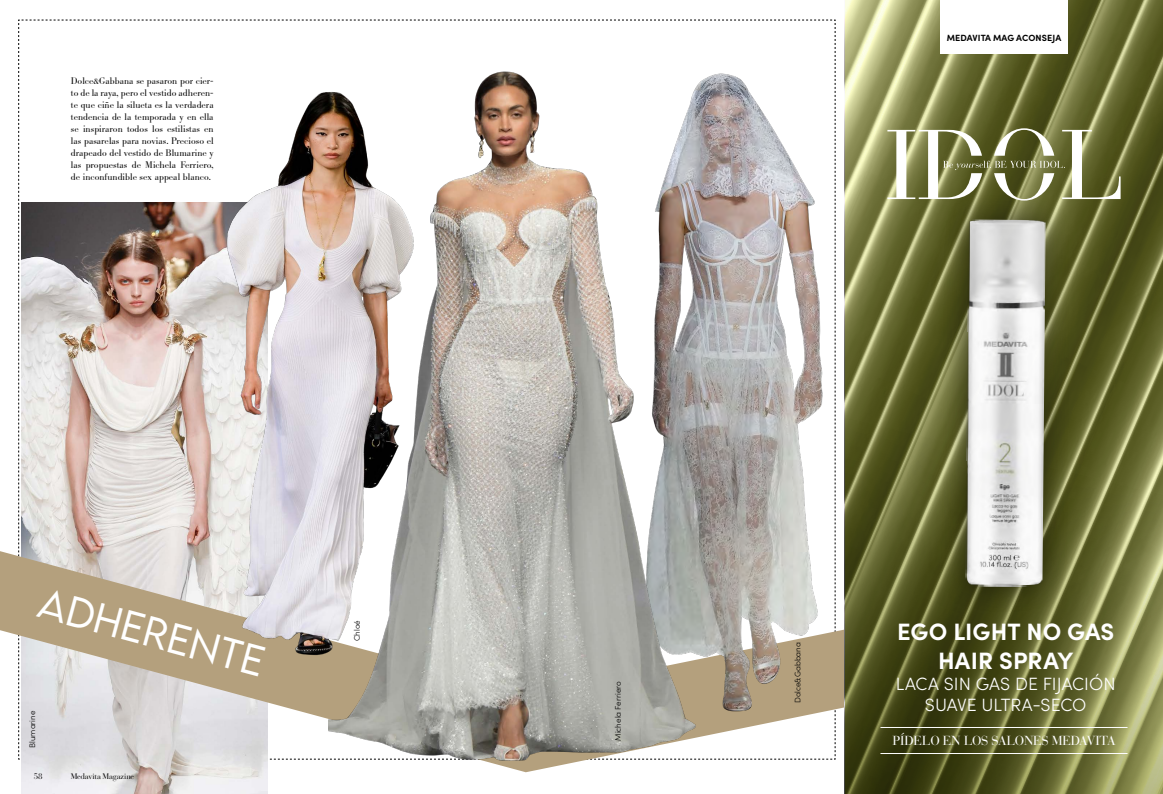
<style>
.page{position:relative;width:1163px;height:794px;background:#fff}
.page>*{position:absolute;margin:0;border:0;box-sizing:border-box;transform-origin:0 0}
.t1{font:300 38px "LEMONMILK";color:#fff}
.t2{font:700 23.7px/28.4px "Sofia Pro";letter-spacing:.005em;color:#fff;text-align:center}
.t3{font:300 17.8px/21.3px "Sofia Pro";color:#fff;text-align:center}
.t4{font:13px "Bauer Bodoni Std";letter-spacing:-.02em;color:#fff}
.t5{font:300 9.5px/12px "Bodoni BE";color:#000;text-align:justify}
.t6{font:700 9px "Sofia Pro";letter-spacing:.01em;color:#000}
.t7{font:300 8px "Sofia Pro";color:#000}
.t8{font:8px "Bauer Bodoni Std";letter-spacing:-.02em;color:#000}
</style>
<div class="page">
<svg style="left:844px;top:0;width:318px;height:794px;background:#686b35"></svg>
<img style="left:22px;top:203px;width:245px;height:591px">
<svg style="left:0;top:551px;width:328px;height:221px;background:#d3cbc1"></svg>
<img style="left:695px;top:0;width:216px;height:785px">
<img style="left:328px;top:19px;width:367px;height:754px">
<img style="left:226px;top:40px;width:202px;height:669px">
<hr style="left:880px;top:727px;width:247px;height:1px;background:#fff">
<hr style="left:880px;top:753px;width:247px;height:1px;background:#fff">
<svg style="left:887px;top:128px;width:233px;height:73px"></svg>
<div style="left:939px;top:0;width:128px;height:53px;background:#fff"></div>
<div style="left:939px;top:192px;width:133px;height:422px;background:#000;opacity:.43"></div>
<img style="left:964px;top:219px;width:81px;height:368px">
<p class="t5" style="left:71px;top:75px;width:144px">Dolce&amp;Gabbana se pasaron por cier&shy;to de la raya, pero el vestido adheren&shy;te que ciñe la silueta es la verdadera tendencia de la temporada y en ella se inspiraron todos los estilistas en las pasarelas para novias. Precioso el drapeado del vestido de Blumarine y las propuestas de Michela Ferriero, de inconfundible sex appeal blanco.</p>
<h1 class="t1" style="left:46px;top:578px;width:230px;rotate:15deg">Ad heren te</h1>
<p class="t7" style="left:27px;top:748px;width:39px;rotate:-90deg">Blumarine</p>
<p class="t8" style="left:34px;top:771px;width:10px">58</p>
<p class="t8" style="left:71px;top:771px;width:65px">Medavita Magazine</p>
<p class="t7" style="left:351px;top:641px;width:22px;rotate:-90deg">Chloé</p>
<p class="t6" style="left:946px;top:31px;width:116px">MEDAVITA MAG ACONSEJA</p>
<p class="t7" style="left:612px;top:741px;width:61px;rotate:-90deg">Michela Ferriero</p>
<p class="t7" style="left:791px;top:703px;width:63px;rotate:-90deg">Dolce&amp;Gabbana</p>
<h2 class="t2" style="left:896px;top:616px;width:219px">EGO LIGHT NO GAS<br>HAIR SPRAY</h2>
<h3 class="t3" style="left:895px;top:672px;width:221px">LACA SIN GAS DE FIJACIÓN<br>SUAVE ULTRA-SECO</h3>
<h3 class="t4" style="left:892px;top:733px;width:224px">PÍDELO EN LOS SALONES MEDAVITA</h3>
</div>
